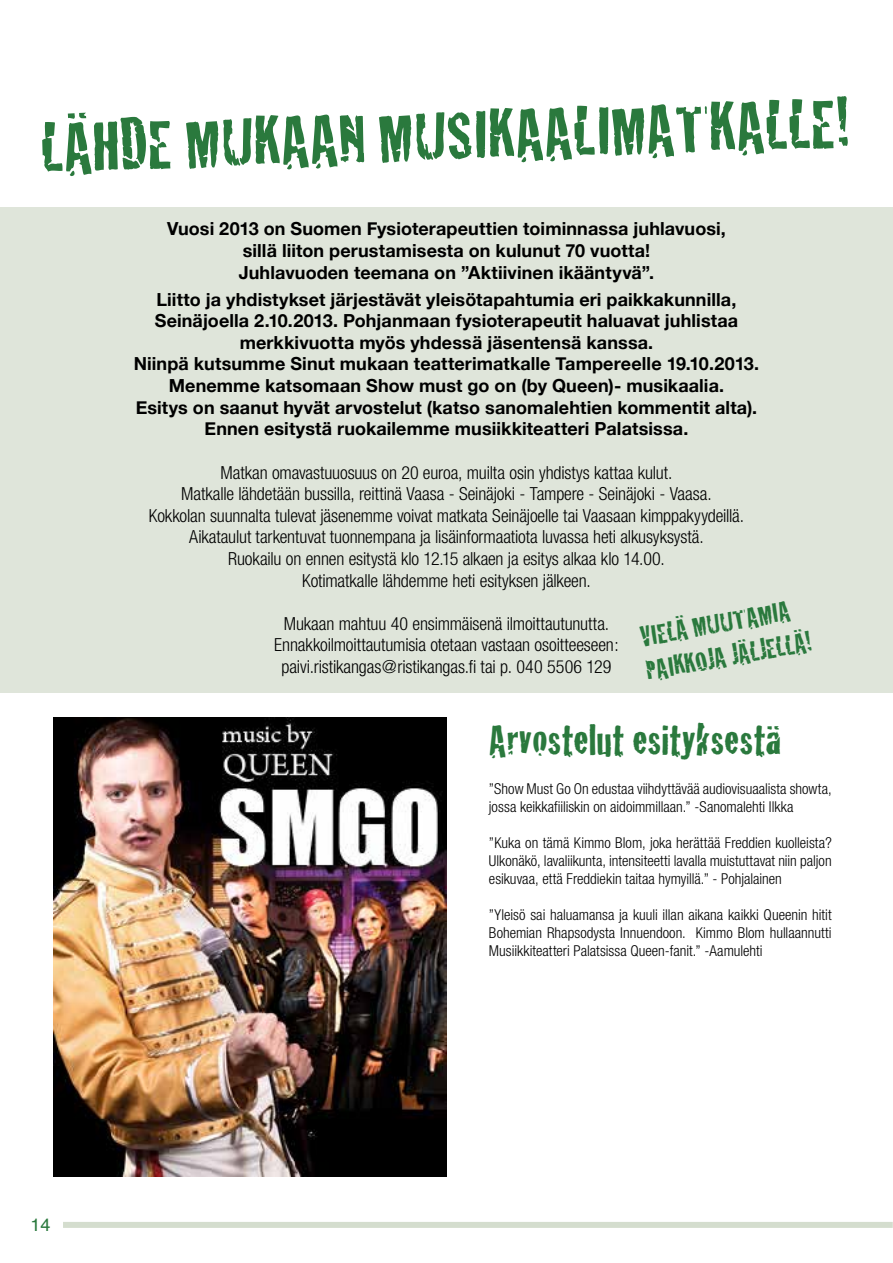
<style>
.page{position:relative;width:893px;height:1263px;background:#fff}
.page>*{position:absolute;margin:0;border:0;box-sizing:border-box;transform-origin:0 0}
.t1{font:70.65px "Cracked";color:#2a793d}
.t2{font:43.5px "Cracked";color:#2a793d}
.t3{font:28.5px/34.2px "Cracked";color:#2a793d}
.t4{font:700 18px/21.6px "Helvetica Neue";letter-spacing:.005em;color:#000;text-align:center}
.t5{font:300 condensed 18px/21.6px "Helvetica Neue";letter-spacing:-.01em;color:#000;text-align:center}
.t6{font:18px "Helvetica";color:#2a793d}
.t7{font:300 condensed 15px/18px "Helvetica Neue";color:#000;text-align:justify}
</style>
<div class="page">
<div style="left:63px;top:1222px;width:830px;height:6px;background:#d4ddce"></div>
<div style="left:0;top:207px;width:893px;height:486px;background:#dfe5da"></div>
<img style="left:54px;top:717px;width:393px;height:459px">
<h1 class="t1" style="left:39px;top:94px;width:811px;rotate:-2deg">LÄHDE MUKAAN MUSIKAALIMATKALLE!</h1>
<p class="t4" style="left:167px;top:219px;width:560px">Vuosi 2013 on Suomen Fysioterapeuttien toiminnassa juhlavuosi, sillä liiton perustamisesta on kulunut 70 vuotta!<br>Juhlavuoden teemana on ”Aktiivinen ikääntyvä”.</p>
<p class="t4" style="left:134px;top:289px;width:627px">Liitto ja yhdistykset järjestävät yleisötapahtumia eri paikkakunnilla, Seinäjoella 2.10.2013. Pohjanmaan fysioterapeutit haluavat juhlistaa merkkivuotta myös yhdessä jäsentensä kanssa.<br>Niinpä kutsumme Sinut mukaan teatterimatkalle Tampereelle 19.10.2013.<br>Menemme katsomaan Show must go on (by Queen)- musikaalia.<br>Esitys on saanut hyvät arvostelut (katso sanomalehtien kommentit alta).<br>Ennen esitystä ruokailemme musiikkiteatteri Palatsissa.</p>
<p class="t5" style="left:149px;top:461px;width:597px">Matkan omavastuuosuus on 20 euroa, muilta osin yhdistys kattaa kulut.<br>Matkalle lähdetään bussilla, reittinä Vaasa - Seinäjoki - Tampere - Seinäjoki - Vaasa.<br>Kokkolan suunnalta tulevat jäsenemme voivat matkata Seinäjoelle tai Vaasaan kimppakyydeillä.<br>Aikataulut tarkentuvat tuonnempana ja lisäinformaatiota luvassa heti alkusyksystä.<br>Ruokailu on ennen esitystä klo 12.15 alkaen ja esitys alkaa klo 14.00.<br>Kotimatkalle lähdemme heti esityksen jälkeen.</p>
<p class="t5" style="left:274px;top:612px;width:346px">Mukaan mahtuu 40 ensimmäisenä ilmoittautunutta.<br>Ennakkoilmoittautumisia otetaan vastaan osoitteeseen: paivi.ristikangas@ristikangas.fi tai p. 040 5506 129</p>
<h3 class="t3" style="left:637px;top:618px;width:169px;rotate:-10deg">VIELÄ MUUTAMIA<br>PAIKKOJA JÄLJELLÄ!</h3>
<p class="t6" style="left:30px;top:1211px;width:22px">14</p>
<h2 class="t2" style="left:489px;top:705px;width:294px">Arvostelut esityksestä</h2>
<p class="t7" style="left:489px;top:779px;width:344px">”Show Must Go On edustaa viihdyttävää audiovisuaalista showta, jossa keikkafiiliskin on aidoimmillaan.” -Sanomalehti Ilkka</p>
<p class="t7" style="left:489px;top:833px;width:344px">”Kuka on tämä Kimmo Blom, joka herättää Freddien kuolleista?<br>Ulkonäkö, lavaliikunta, intensiteetti lavalla muistuttavat niin paljon esikuvaa, että Freddiekin taitaa hymyillä.” - Pohjalainen</p>
<p class="t7" style="left:489px;top:905px;width:344px">”Yleisö sai haluamansa ja kuuli illan aikana kaikki Queenin hitit Bohemian Rhapsodysta Innuendoon. Kimmo Blom hullaannutti Musiikkiteatteri Palatsissa Queen-fanit.” -Aamulehti</p>
</div>
